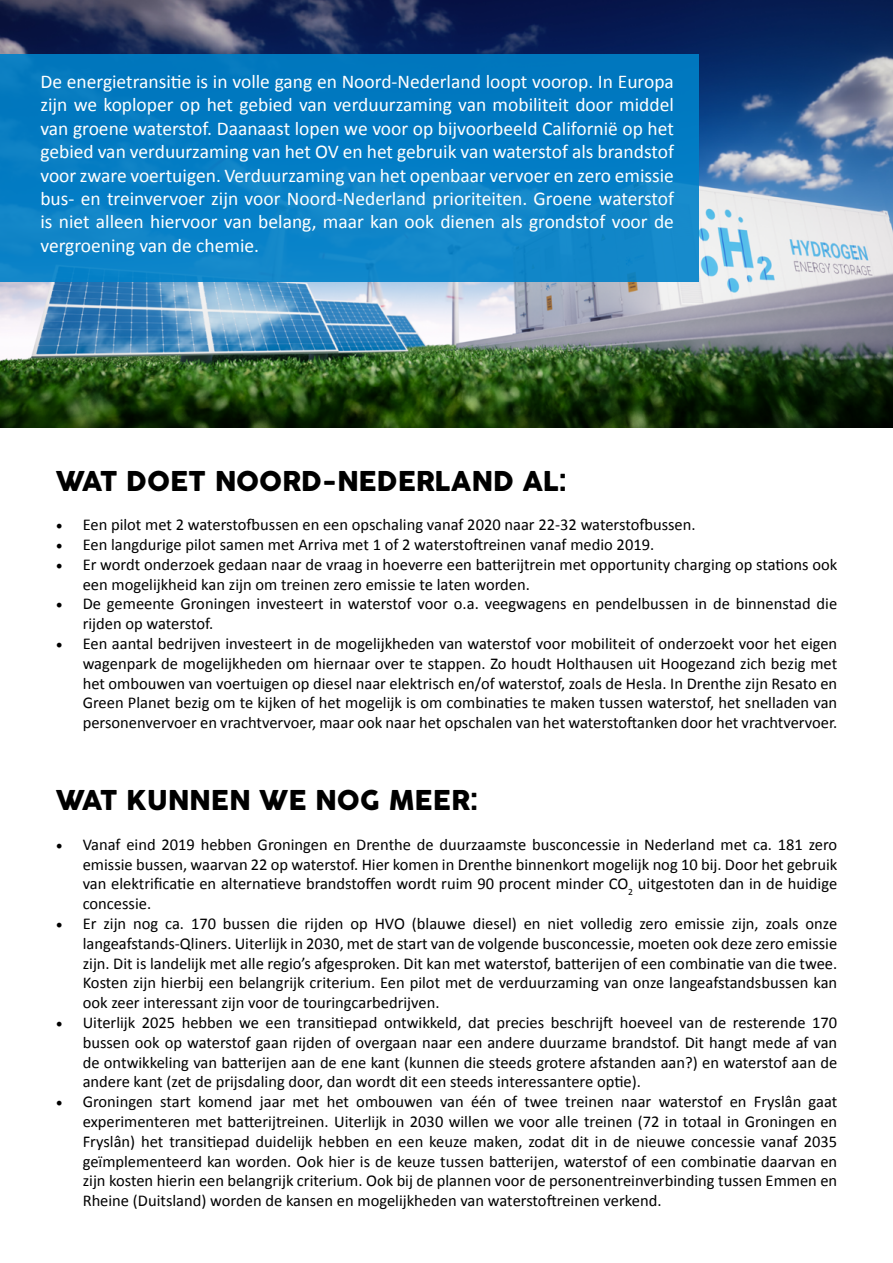
<style>
.page{position:relative;width:893px;height:1263px;background:#fff}
.page>*{position:absolute;margin:0;border:0;box-sizing:border-box;transform-origin:0 0}
.t1{font:27px "Cocogoose Pro";color:#000}
.t2{font:19.5px/23.4px "Calibri";color:#fff;text-align:justify}
.t3{font:16.5px/19.8px "Calibri";color:#000;text-align:justify}
.s1{font-family:"Minion Pro";font-size:18px}
</style>
<div class="page">
<img style="left:0;top:0;width:893px;height:427px">
<div style="left:0;top:54px;width:698px;height:227px;background:linear-gradient(to bottom,#0075bd,#1389cc)"></div>
<p class="t2" style="left:40px;top:69px;width:635px">De energietransitie is in volle gang en Noord-Nederland loopt voorop. In Europa zijn we koploper op het gebied van verduurzaming van mobiliteit door middel van groene waterstof. Daanaast lopen we voor op bijvoorbeeld Californië op het gebied van verduurzaming van het OV en het gebruik van waterstof als brandstof voor zware voertuigen. Verduurzaming van het openbaar vervoer en zero emissie bus- en treinvervoer zijn voor Noord-Nederland prioriteiten. Groene waterstof is niet alleen hiervoor van belang, maar kan ook dienen als grondstof voor de vergroening van de chemie.</p>
<h1 class="t1" style="left:56px;top:462px;width:513px">WAT DOET NOORD-NEDERLAND AL:</h1>
<p class="t3" style="left:56px;top:514px;width:641px"><span class="s1">•</span> Een pilot met 2 waterstofbussen en een opschaling vanaf 2020 naar 22-32 waterstofbussen.</p>
<p class="t3" style="left:56px;top:534px;width:600px"><span class="s1">•</span> Een langdurige pilot samen met Arriva met 1 of 2 waterstoftreinen vanaf medio 2019.</p>
<p class="t3" style="left:83px;top:554px;width:756px;text-indent:-27px"><span class="s1">•</span> Er wordt onderzoek gedaan naar de vraag in hoeverre een batterijtrein met opportunity charging op stations ook een mogelijkheid kan zijn om treinen zero emissie te laten worden.</p>
<p class="t3" style="left:83px;top:593px;width:756px;text-indent:-27px"><span class="s1">•</span> De gemeente Groningen investeert in waterstof voor o.a. veegwagens en pendelbussen in de binnenstad die rijden op waterstof.</p>
<p class="t3" style="left:83px;top:633px;width:756px;text-indent:-27px"><span class="s1">•</span> Een aantal bedrijven investeert in de mogelijkheden van waterstof voor mobiliteit of onderzoekt voor het eigen wagenpark de mogelijkheden om hiernaar over te stappen. Zo houdt Holthausen uit Hoogezand zich bezig met het ombouwen van voertuigen op diesel naar elektrisch en/of waterstof, zoals de Hesla. In Drenthe zijn Resato en Green Planet bezig om te kijken of het mogelijk is om combinaties te maken tussen waterstof, het snelladen van personenvervoer en vrachtvervoer, maar ook naar het opschalen van het waterstoftanken door het vrachtvervoer.</p>
<h1 class="t1" style="left:56px;top:782px;width:424px">WAT KUNNEN WE NOG MEER:</h1>
<p class="t3" style="left:83px;top:834px;width:756px;text-indent:-27px"><span class="s1">•</span> Vanaf eind 2019 hebben Groningen en Drenthe de duurzaamste busconcessie in Nederland met ca. 181 zero emissie bussen, waarvan 22 op waterstof. Hier komen in Drenthe binnenkort mogelijk nog 10 bij. Door het gebruik van elektrificatie en alternatieve brandstoffen wordt ruim 90 procent minder CO<sub>2</sub> uitgestoten dan in de huidige concessie.</p>
<p class="t3" style="left:83px;top:913px;width:756px;text-indent:-27px"><span class="s1">•</span> Er zijn nog ca. 170 bussen die rijden op HVO (blauwe diesel) en niet volledig zero emissie zijn, zoals onze langeafstands-Qliners. Uiterlijk in 2030, met de start van de volgende busconcessie, moeten ook deze zero emissie zijn. Dit is landelijk met alle regio’s afgesproken. Dit kan met waterstof, batterijen of een combinatie van die twee.<br>Kosten zijn hierbij een belangrijk criterium. Een pilot met de verduurzaming van onze langeafstandsbussen kan ook zeer interessant zijn voor de touringcarbedrijven.</p>
<p class="t3" style="left:83px;top:1012px;width:756px;text-indent:-27px"><span class="s1">•</span> Uiterlijk 2025 hebben we een transitiepad ontwikkeld, dat precies beschrijft hoeveel van de resterende 170 bussen ook op waterstof gaan rijden of overgaan naar een andere duurzame brandstof. Dit hangt mede af van de ontwikkeling van batterijen aan de ene kant (kunnen die steeds grotere afstanden aan?) en waterstof aan de andere kant (zet de prijsdaling door, dan wordt dit een steeds interessantere optie).</p>
<p class="t3" style="left:83px;top:1091px;width:756px;text-indent:-27px"><span class="s1">•</span> Groningen start komend jaar met het ombouwen van één of twee treinen naar waterstof en Fryslân gaat experimenteren met batterijtreinen. Uiterlijk in 2030 willen we voor alle treinen (72 in totaal in Groningen en Fryslân) het transitiepad duidelijk hebben en een keuze maken, zodat dit in de nieuwe concessie vanaf 2035 geïmplementeerd kan worden. Ook hier is de keuze tussen batterijen, waterstof of een combinatie daarvan en zijn kosten hierin een belangrijk criterium. Ook bij de plannen voor de personentreinverbinding tussen Emmen en Rheine (Duitsland) worden de kansen en mogelijkheden van waterstoftreinen verkend.</p>
</div>
